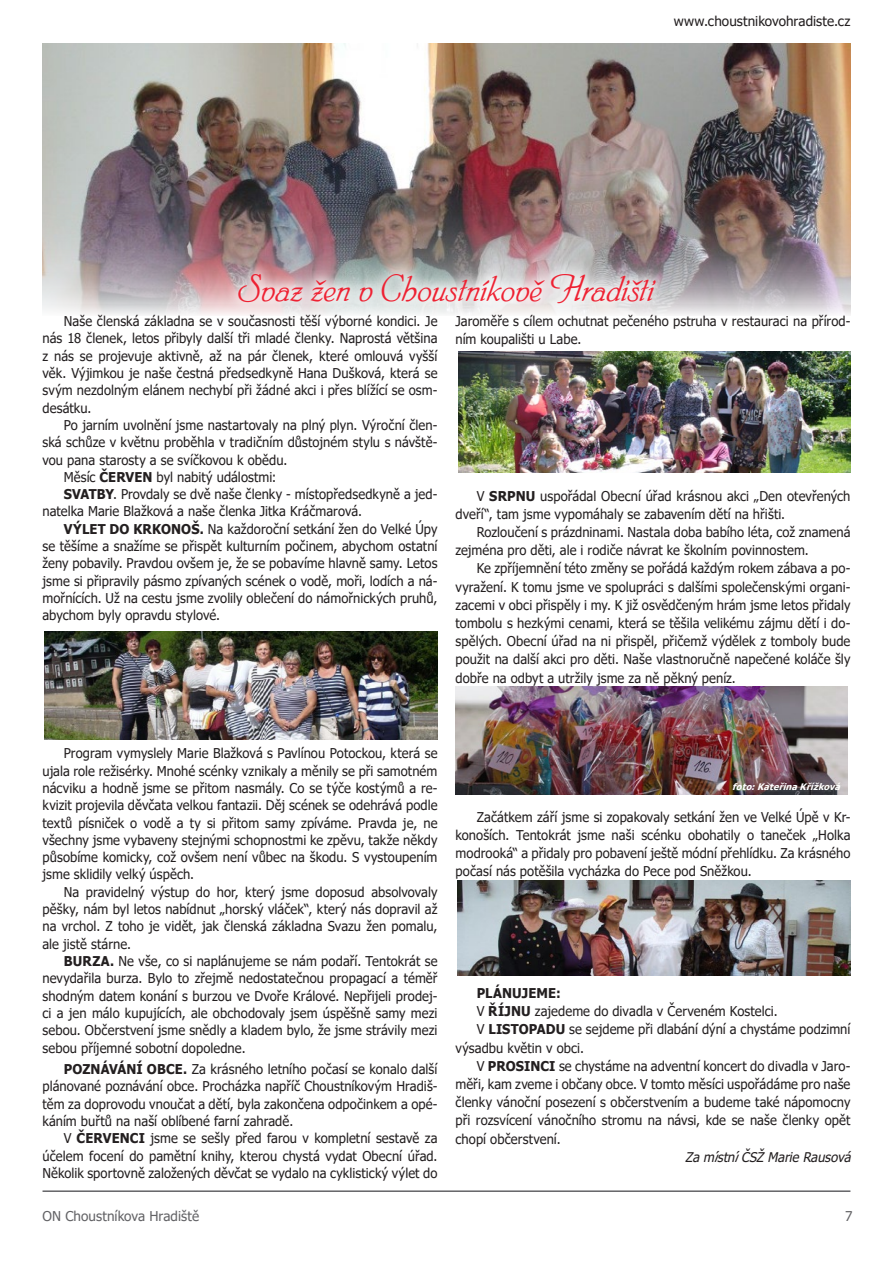
<style>
.page{position:relative;width:893px;height:1263px;background:#fff}
.page>*{position:absolute;margin:0;border:0;box-sizing:border-box;transform-origin:0 0}
.nadpis_blacksword{font:italic 36px "Phyllis CE";letter-spacing:-.005em;color:#ee2132}
.t1{font:13.5px/17.2px "Tahoma";letter-spacing:.005em;color:#231f20;text-align:justify;scale:.96 1}
.t2{font:13.5px "Tahoma";letter-spacing:.005em;color:#231f20}
.t3{font:13.5px "Tahoma";letter-spacing:.005em;color:#636366}
.t4{font:italic 13.5px "Tahoma Faux";letter-spacing:-.005em;color:#231f20;scale:.96 1}
.t5{font:700 13.5px "Tahoma";letter-spacing:.01em;color:#231f20;scale:.96 1}
.t6{font:italic 700 9px "Tahoma";color:#fff}
.s1{font-weight:700}
</style>
<div class="page">
<hr style="left:43px;top:1190px;width:807px;height:2px;background:#636366">
<img style="left:43px;top:44px;width:807px;height:271px">
<div style="left:225px;top:260px;width:444px;height:57px;background:#fff;opacity:.75"></div>
<img style="left:458px;top:351px;width:392px;height:121px">
<img style="left:455px;top:686px;width:393px;height:108px">
<img style="left:457px;top:880px;width:393px;height:95px">
<img style="left:45px;top:631px;width:392px;height:108px">
<p class="t2" style="left:674px;top:12px;width:178px">www.choustnikovohradiste.cz</p>
<p class="nadpis_blacksword" style="left:238px;top:266px;width:418px">Svaz žen v Choustníkově Hradišti</p>
<p class="t1" style="left:43px;top:313px;width:413px;text-indent:21px">Naše členská základna se v současnosti těší výborné kondici. Je nás 18 členek, letos přibyly další tři mladé členky. Naprostá většina z nás se projevuje aktivně, až na pár členek, které omlouvá vyšší věk. Výjimkou je naše čestná předsedkyně Hana Dušková, která se svým nezdolným elánem nechybí při žádné akci i přes blížící se osm&shy;desátku.</p>
<p class="t1" style="left:43px;top:417px;width:413px;text-indent:21px">Po jarním uvolnění jsme nastartovaly na plný plyn. Výroční člen&shy;ská schůze v květnu proběhla v tradičním důstojném stylu s návště&shy;vou pana starosty a se svíčkovou k obědu.</p>
<p class="t1" style="left:64px;top:469px;width:223px">Měsíc <span class="s1">ČERVEN</span> byl nabitý událostmi:</p>
<p class="t1" style="left:43px;top:486px;width:413px;text-indent:21px"><span class="s1">SVATBY</span>. Provdaly se dvě naše členky - místopředsedkyně a jed&shy;natelka Marie Blažková a naše členka Jitka Kráčmarová.</p>
<p class="t1" style="left:43px;top:521px;width:413px;text-indent:21px"><span class="s1">VÝLET DO KRKONOŠ.</span> Na každoroční setkání žen do Velké Úpy se těšíme a snažíme se přispět kulturním počinem, abychom ostatní ženy pobavily. Pravdou ovšem je, že se pobavíme hlavně samy. Letos jsme si připravily pásmo zpívaných scének o vodě, moři, lodích a ná&shy;mořnících. Už na cestu jsme zvolily oblečení do námořnických pruhů, abychom byly opravdu stylové.</p>
<p class="t1" style="left:455px;top:313px;width:413px;line-height:18.1px">Jaroměře s cílem ochutnat pečeného pstruha v restauraci na přírod&shy;ním koupališti u Labe.</p>
<p class="t1" style="left:455px;top:487px;width:413px;line-height:18.1px;text-indent:21px">V <span class="s1">SRPNU</span> uspořádal Obecní úřad krásnou akci „Den otevřených dveří“, tam jsme vypomáhaly se zabavením dětí na hřišti.</p>
<p class="t1" style="left:455px;top:524px;width:413px;line-height:18.1px;text-indent:21px">Rozloučení s prázdninami. Nastala doba babího léta, což znamená zejména pro děti, ale i rodiče návrat ke školním povinnostem.</p>
<p class="t1" style="left:455px;top:560px;width:413px;line-height:18.1px;text-indent:21px">Ke zpříjemnění této změny se pořádá každým rokem zábava a po&shy;vyražení. K tomu jsme ve spolupráci s dalšími společenskými organi&shy;zacemi v obci přispěly i my. K již osvědčeným hrám jsme letos přidaly tombolu s hezkými cenami, která se těšila velikému zájmu dětí i do&shy;spělých. Obecní úřad na ni přispěl, přičemž výdělek z tomboly bude použit na další akci pro děti. Naše vlastnoručně napečené koláče šly dobře na odbyt a utržily jsme za ně pěkný peníz.</p>
<p class="t1" style="left:43px;top:745px;width:413px;text-indent:21px">Program vymyslely Marie Blažková s Pavlínou Potockou, která se ujala role režisérky. Mnohé scénky vznikaly a měnily se při samotném nácviku a hodně jsme se přitom nasmály. Co se týče kostýmů a re&shy;kvizit projevila děvčata velkou fantazii. Děj scének se odehrává podle textů písniček o vodě a ty si přitom samy zpíváme. Pravda je, ne všechny jsme vybaveny stejnými schopnostmi ke zpěvu, takže někdy působíme komicky, což ovšem není vůbec na škodu. S vystoupením jsme sklidily velký úspěch.</p>
<p class="t1" style="left:43px;top:884px;width:413px;text-indent:21px">Na pravidelný výstup do hor, který jsme doposud absolvovaly pěšky, nám byl letos nabídnut „horský vláček“, který nás dopravil až na vrchol. Z toho je vidět, jak členská základna Svazu žen pomalu, ale jistě stárne.</p>
<p class="t1" style="left:43px;top:953px;width:413px;text-indent:21px"><span class="s1">BURZA.</span> Ne vše, co si naplánujeme se nám podaří. Tentokrát se nevydařila burza. Bylo to zřejmě nedostatečnou propagací a téměř shodným datem konání s burzou ve Dvoře Králové. Nepřijeli prodej&shy;ci a jen málo kupujících, ale obchodovaly jsem úspěšně samy mezi sebou. Občerstvení jsme snědly a kladem bylo, že jsme strávily mezi sebou příjemné sobotní dopoledne.</p>
<p class="t1" style="left:43px;top:1061px;width:413px;text-indent:21px"><span class="s1">POZNÁVÁNÍ OBCE.</span> Za krásného letního počasí se konalo další plánované poznávání obce. Procházka napříč Choustníkovým Hradiš&shy;těm za doprovodu vnoučat a dětí, byla zakončena odpočinkem a opé&shy;káním buřtů na naší oblíbené farní zahradě.</p>
<p class="t1" style="left:43px;top:1130px;width:413px;text-indent:21px">V <span class="s1">ČERVENCI</span> jsme se sešly před farou v kompletní sestavě za účelem focení do pamětní knihy, kterou chystá vydat Obecní úřad.<br>Několik sportovně založených děvčat se vydalo na cyklistický výlet do</p>
<p class="t6" style="left:732px;top:781px;width:113px">foto:KateřinaKřížková</p>
<p class="t1" style="left:455px;top:808px;width:413px;line-height:18.1px;text-indent:21px">Začátkem září jsme si zopakovaly setkání žen ve Velké Úpě v Kr&shy;konoších. Tentokrát jsme naši scénku obohatily o taneček „Holka modrooká“ a přidaly pro pobavení ještě módní přehlídku. Za krásného počasí nás potěšila vycházka do Pece pod Sněžkou.</p>
<p class="t5" style="left:477px;top:983px;width:89px">PLÁNUJEME:</p>
<p class="t1" style="left:477px;top:1003px;width:315px">V <span class="s1">ŘÍJNU</span> zajedeme do divadla v Červeném Kostelci.</p>
<p class="t1" style="left:455px;top:1021px;width:413px;line-height:18.1px;text-indent:21px">V <span class="s1">LISTOPADU</span> se sejdeme při dlabání dýní a chystáme podzimní výsadbu květin v obci.</p>
<p class="t1" style="left:455px;top:1057px;width:413px;line-height:18.1px;text-indent:21px">V <span class="s1">PROSINCI</span> se chystáme na adventní koncert do divadla v Jaro&shy;měři, kam zveme i občany obce. V tomto měsíci uspořádáme pro naše členky vánoční posezení s občerstvením a budeme také nápomocny při rozsvícení vánočního stromu na návsi, kde se naše členky opět chopí občerstvení.</p>
<p class="t4" style="left:685px;top:1148px;width:174px">Za místní ČSŽ Marie Rausová</p>
<p class="t3" style="left:43px;top:1207px;width:158px">ON Choustníkova Hradiště</p>
<p class="t3" style="left:845px;top:1207px;width:9px">7</p>
</div>
